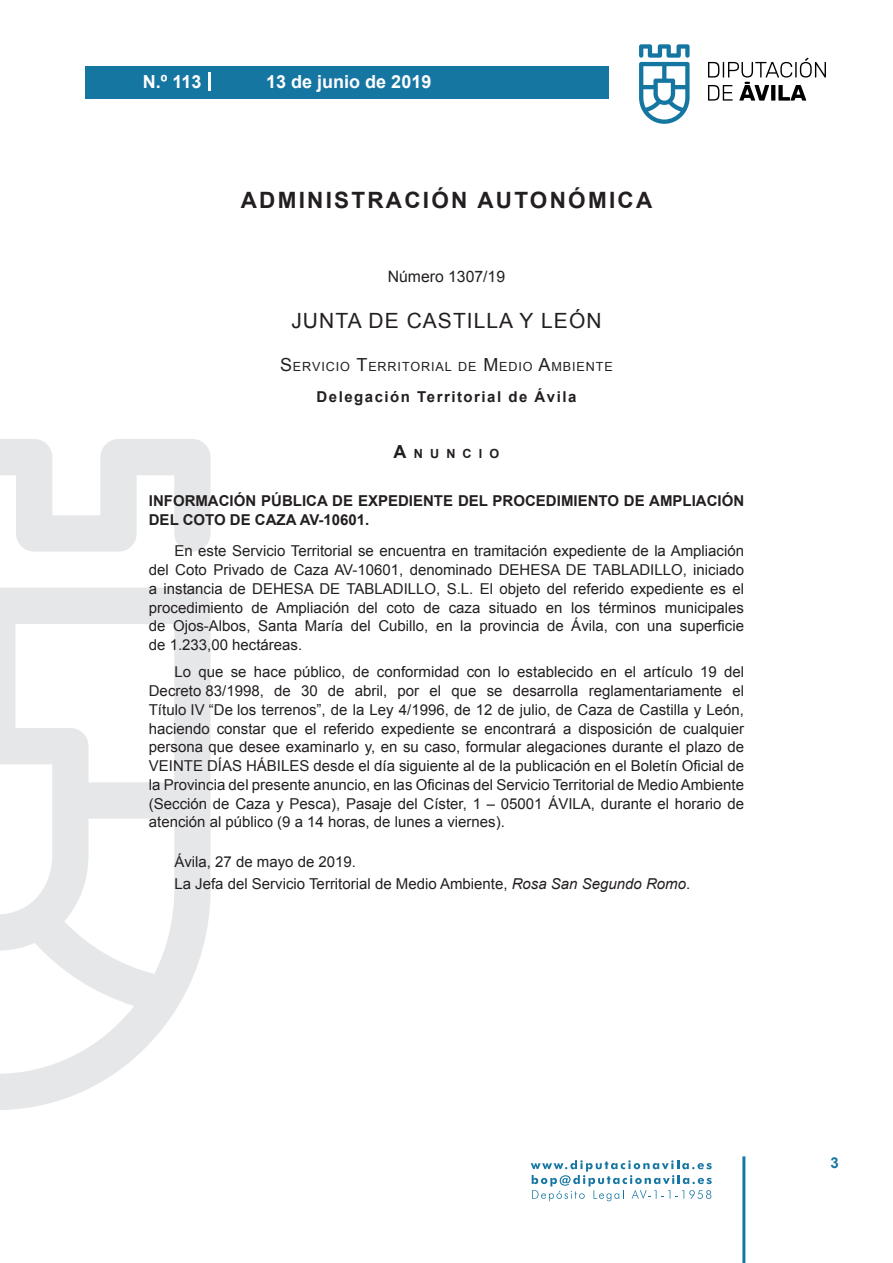
<style>
.page{position:relative;width:893px;height:1263px;background:#fff}
.page>*{position:absolute;margin:0;border:0;box-sizing:border-box;transform-origin:0 0}
.t1{font:700 22.5px "Arial";letter-spacing:.1em;color:#231f20}
.t2{font:21px "Arial";letter-spacing:.05em;color:#231f20}
.t3{font:700 18px "Arial";color:#fff}
.t4{font:15.75px "Arial";color:#231f20}
.t5{font:15px/18.8px "Arial";color:#231f20;text-align:justify}
.t6{font:700 15px/18.8px "Arial";color:#231f20}
.t7{font:700 15px "Arial";letter-spacing:.1em;color:#231f20}
.t8{font:700 15px "Arial";color:#1876a3}
.t9{font:12.6px "Arial";letter-spacing:.07em;color:#231f20}
.t10{font:700 12.6px "Arial";letter-spacing:.57em;color:#231f20}
.s1{font-size:18px}
.s2{font-style:italic}
</style>
<div class="page">
<svg style="left:531px;top:1160px;width:181px;height:41px"></svg>
<div style="left:85px;top:66px;width:523px;height:33px;background:#1676a2"></div>
<svg style="left:639px;top:44px;width:51px;height:80px"></svg>
<svg style="left:708px;top:58px;width:118px;height:43px"></svg>
<hr style="left:742px;top:1156px;width:3px;height:107px;background:#1876a3">
<svg style="left:208px;top:72px;width:2px;height:18px"></svg>
<svg style="left:0;top:439px;width:211px;height:671px"></svg>
<p class="t3" style="left:143px;top:69px;width:60px">N.º 113</p>
<p class="t3" style="left:266px;top:69px;width:167px">13 de junio de 2019</p>
<h1 class="t1" style="left:241px;top:185px;width:413px">ADMINISTRACIÓN AUTONÓMICA</h1>
<p class="t4" style="left:388px;top:266px;width:119px">Número 1307/19</p>
<h2 class="t2" style="left:291px;top:307px;width:312px">JUNTA DE CASTILLA Y LEÓN</h2>
<p class="t9" style="left:280px;top:359px;width:334px"><span class="s1">S</span>ERVICIO <span class="s1">T</span>ERRITORIAL DE <span class="s1">M</span>EDIO <span class="s1">A</span>MBIENTE</p>
<p class="t7" style="left:317px;top:387px;width:261px">Delegación Territorial de Ávila</p>
<p class="t10" style="left:394px;top:445px;width:107px"><span class="s1">A</span>NUNCIO</p>
<p class="t6" style="left:149px;top:492px;width:597px">INFORMACIÓN PÚBLICA DE EXPEDIENTE DEL PROCEDIMIENTO DE AMPLIACIÓN<br>DEL COTO DE CAZA AV-10601.</p>
<p class="t5" style="left:149px;top:542px;width:597px;text-indent:26px">En este Servicio Territorial se encuentra en tramitación expediente de la Ampliación del Coto Privado de Caza AV-10601, denominado DEHESA DE TABLADILLO, iniciado a instancia de DEHESA DE TABLADILLO, S.L. El objeto del referido expediente es el procedimiento de Ampliación del coto de caza situado en los términos municipales de Ojos-Albos, Santa María del Cubillo, en la provincia de Ávila, con una superficie de 1.233,00 hectáreas.</p>
<p class="t5" style="left:149px;top:663px;width:597px;text-indent:26px">Lo que se hace público, de conformidad con lo establecido en el artículo 19 del Decreto 83/1998, de 30 de abril, por el que se desarrolla reglamentariamente el Título IV “De los terrenos”, de la Ley 4/1996, de 12 de julio, de Caza de Castilla y León, haciendo constar que el referido expediente se encontrará a disposición de cualquier persona que desee examinarlo y, en su caso, formular alegaciones durante el plazo de VEINTE DÍAS HÁBILES desde el día siguiente al de la publicación en el Boletín Oficial de la Provincia del presente anuncio, en las Oficinas del Servicio Territorial de Medio Ambiente (Sección de Caza y Pesca), Pasaje del Císter, 1 – 05001 ÁVILA, durante el horario de atención al público (9 a 14 horas, de lunes a viernes).</p>
<p class="t5" style="left:174px;top:850px;width:517px;line-height:22.2px">Ávila, 27 de mayo de 2019.<br>La Jefa del Servicio Territorial de Medio Ambiente, <span class="s2">Rosa San Segundo Romo</span>.</p>
<p class="t8" style="left:831px;top:1153px;width:10px">3</p>
</div>
